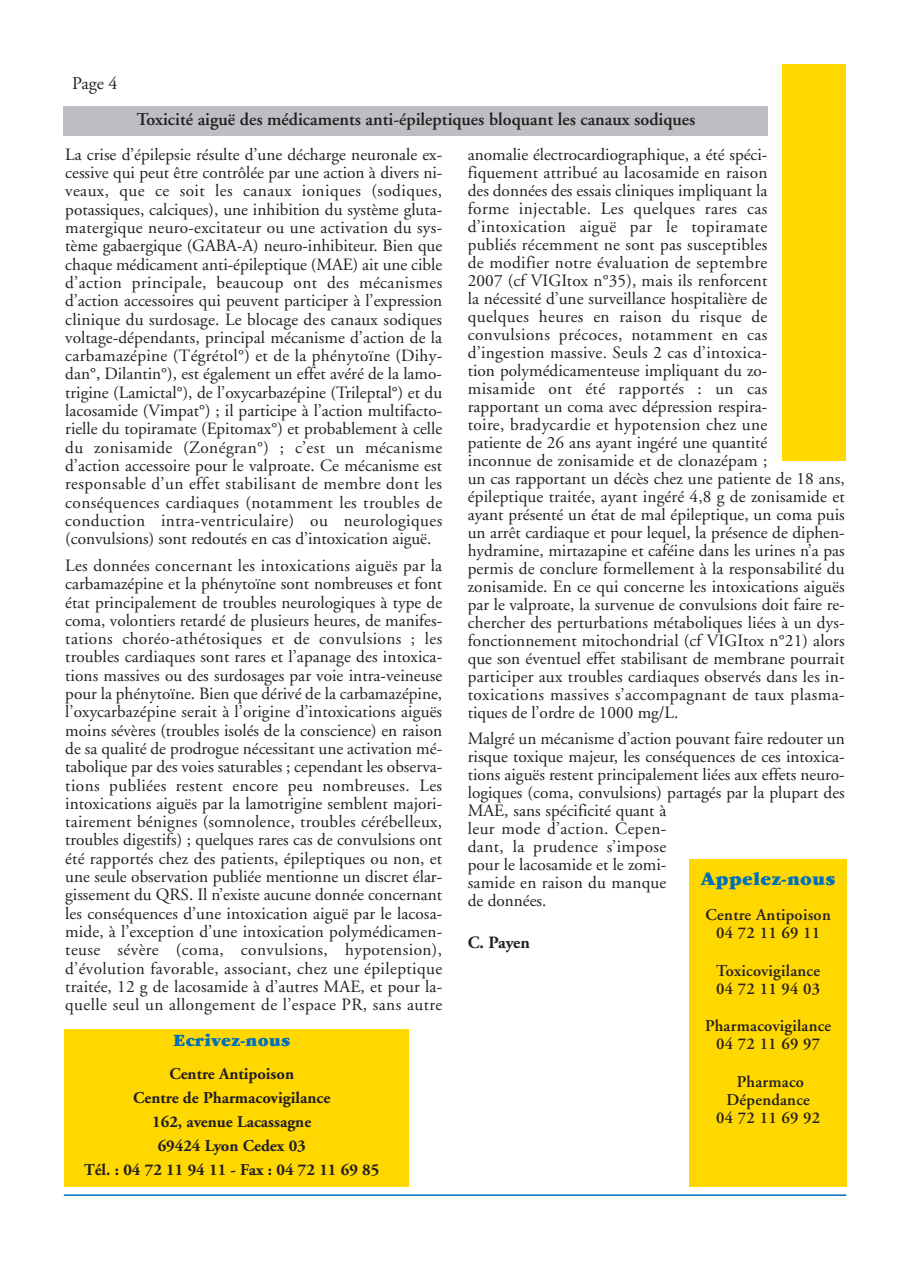
<style>
.page{position:relative;width:910px;height:1280px;background:#fff}
.page>*{position:absolute;margin:0;border:0;box-sizing:border-box;transform-origin:0 0}
.t1{font:900 19.5px "Garamond";letter-spacing:.02em;color:#006fba}
.t2{font:600 18px "Adobe Garamond";color:#231f20}
.t3{font:900 18px "Garamond";letter-spacing:.02em;color:#006fba}
.t4{font:18px "Adobe Garamond";color:#231f20}
.t5{font:17.25px/18.3px "Adobe Garamond";letter-spacing:.005em;color:#231f20;text-align:justify}
.t6{font:700 17.25px "Adobe Garamond";letter-spacing:-.02em;color:#231f20}
.t7{font:700 16.5px/24px "Adobe Garamond";color:#231f20;text-align:center}
.t8{font:600 16.5px/18px "Adobe Garamond";letter-spacing:.015em;color:#231f20;text-align:center}
</style>
<div class="page">
<div style="left:689px;top:859px;width:157px;height:327px;background:#ffd801"></div>
<hr style="left:64px;top:1194px;width:782px;height:2px;background:#006fba">
<div style="left:64px;top:1029px;width:344px;height:157px;background:#ffd801"></div>
<div style="left:782px;top:64px;width:64px;height:397px;background:#ffd801"></div>
<div style="left:64px;top:106px;width:704px;height:30px;background:#bdbec1"></div>
<p class="t4" style="left:72px;top:76px;width:47px">Page 4</p>
<p class="t2" style="left:136px;top:112px;width:560px">Toxicité aiguë des médicaments anti-épileptiques bloquant les canaux sodiques</p>
<p class="t5" style="left:65px;top:147px;width:379px">La crise d’épilepsie résulte d’une décharge neuronale ex&shy;cessive qui peut être contrôlée par une action à divers ni&shy;veaux, que ce soit les canaux ioniques (sodiques, potassiques, calciques), une inhibition du système gluta&shy;matergique neuro-excitateur ou une activation du sys&shy;tème gabaergique (GABA-A) neuro-inhibiteur. Bien que chaque médicament anti-épileptique (MAE) ait une cible d’action principale, beaucoup ont des mécanismes d’action accessoires qui peuvent participer à l’expression clinique du surdosage. Le blocage des canaux sodiques voltage-dépendants, principal mécanisme d’action de la carbamazépine (Tégrétol°) et de la phénytoïne (Dihy&shy;dan°, Dilantin°), est également un effet avéré de la lamo&shy;trigine (Lamictal°), de l’oxycarbazépine (Trileptal°) et du lacosamide (Vimpat°) ; il participe à l’action multifacto&shy;rielle du topiramate (Epitomax°) et probablement à celle du zonisamide (Zonégran°) ; c’est un mécanisme d’action accessoire pour le valproate. Ce mécanisme est responsable d’un effet stabilisant de membre dont les conséquences cardiaques (notamment les troubles de conduction intra-ventriculaire) ou neurologiques (convulsions) sont redoutés en cas d’intoxication aiguë.</p>
<p class="t5" style="left:65px;top:558px;width:378px">Les données concernant les intoxications aiguës par la carbamazépine et la phénytoïne sont nombreuses et font état principalement de troubles neurologiques à type de coma, volontiers retardé de plusieurs heures, de manifes&shy;tations choréo-athétosiques et de convulsions ; les troubles cardiaques sont rares et l’apanage des intoxica&shy;tions massives ou des surdosages par voie intra-veineuse pour la phénytoïne. Bien que dérivé de la carbamazépine, l’oxycarbazépine serait à l’origine d’intoxications aiguës moins sévères (troubles isolés de la conscience) en raison de sa qualité de prodrogue nécessitant une activation mé&shy;tabolique par des voies saturables ; cependant les observa&shy;tions publiées restent encore peu nombreuses. Les intoxications aiguës par la lamotrigine semblent majori&shy;tairement bénignes (somnolence, troubles cérébelleux, troubles digestifs) ; quelques rares cas de convulsions ont été rapportés chez des patients, épileptiques ou non, et une seule observation publiée mentionne un discret élar&shy;gissement du QRS. Il n’existe aucune donnée concernant les conséquences d’une intoxication aiguë par le lacosa&shy;mide, à l’exception d’une intoxication polymédicamen&shy;teuse sévère (coma, convulsions, hypotension), d’évolution favorable, associant, chez une épileptique traitée, 12 g de lacosamide à d’autres MAE, et pour la&shy;quelle seul un allongement de l’espace PR, sans autre</p>
<p class="t3" style="left:173px;top:1034px;width:119px">Ecrivez-nous</p>
<p class="t7" style="left:84px;top:1063px;width:297px">Centre Antipoison<br>Centre de Pharmacovigilance<br>162, avenue Lacassagne<br>69424 Lyon Cedex 03<br>Tél. : 04 72 11 94 11 - Fax : 04 72 11 69 85</p>
<p class="t5" style="left:468px;top:147px;width:378px;text-align:left">anomalie électrocardiographique, a été spéci-<br>fiquement attribué au lacosamide en raison<br>des données des essais cliniques impliquant la<br>forme injectable. Les quelques rares cas d’intoxication aiguë par le topiramate<br>publiés récemment ne sont pas susceptibles<br>de modifier notre évaluation de septembre<br>2007 (cf VIGItox n°35), mais ils renforcent<br>la nécessité d’une surveillance hospitalière de<br>quelques heures en raison du risque de convulsions précoces, notamment en cas d’ingestion massive. Seuls 2 cas d’intoxica-<br>tion polymédicamenteuse impliquant du zo-<br>misamide ont été rapportés : un cas<br>rapportant un coma avec dépression respira-<br>toire, bradycardie et hypotension chez une<br>patiente de 26 ans ayant ingéré une quantité<br>inconnue de zonisamide et de clonazépam ;<br>un cas rapportant un décès chez une patiente de 18 ans, épileptique traitée, ayant ingéré 4,8 g de zonisamide et ayant présenté un état de mal épileptique, un coma puis un arrêt cardiaque et pour lequel, la présence de diphen&shy;hydramine, mirtazapine et caféine dans les urines n’a pas permis de conclure formellement à la responsabilité du zonisamide. En ce qui concerne les intoxications aiguës par le valproate, la survenue de convulsions doit faire re&shy;chercher des perturbations métaboliques liées à un dys&shy;fonctionnement mitochondrial (cf VIGItox n°21) alors que son éventuel effet stabilisant de membrane pourrait participer aux troubles cardiaques observés dans les in&shy;toxications massives s’accompagnant de taux plasma&shy;tiques de l’ordre de 1000 mg/L.</p>
<p class="t5" style="left:468px;top:731px;width:378px;text-align:left">Malgré un mécanisme d’action pouvant faire redouter un risque toxique majeur, les conséquences de ces intoxica&shy;tions aiguës restent principalement liées aux effets neuro&shy;logiques (coma, convulsions) partagés par la plupart des MAE, sans spécificité quant à<br>leur mode d’action. Cepen-<br>dant, la prudence s’impose<br>pour le lacosamide et le zomi-<br>samide en raison du manque<br>de données.</p>
<p class="t6" style="left:468px;top:935px;width:64px">C. Payen</p>
<p class="t1" style="left:701px;top:872px;width:136px">Appelez-nous</p>
<p class="t8" style="left:706px;top:908px;width:127px">Centre Antipoison<br>04 72 11 69 11</p>
<p class="t8" style="left:716px;top:963px;width:106px;text-align:left">Toxicovigilance<br>04 72 11 94 03</p>
<p class="t8" style="left:705px;top:1019px;width:128px">Pharmacovigilance<br>04 72 11 69 97</p>
<p class="t8" style="left:716px;top:1074px;width:106px">Pharmaco<br>Dépendance<br>04 72 11 69 92</p>
</div>
